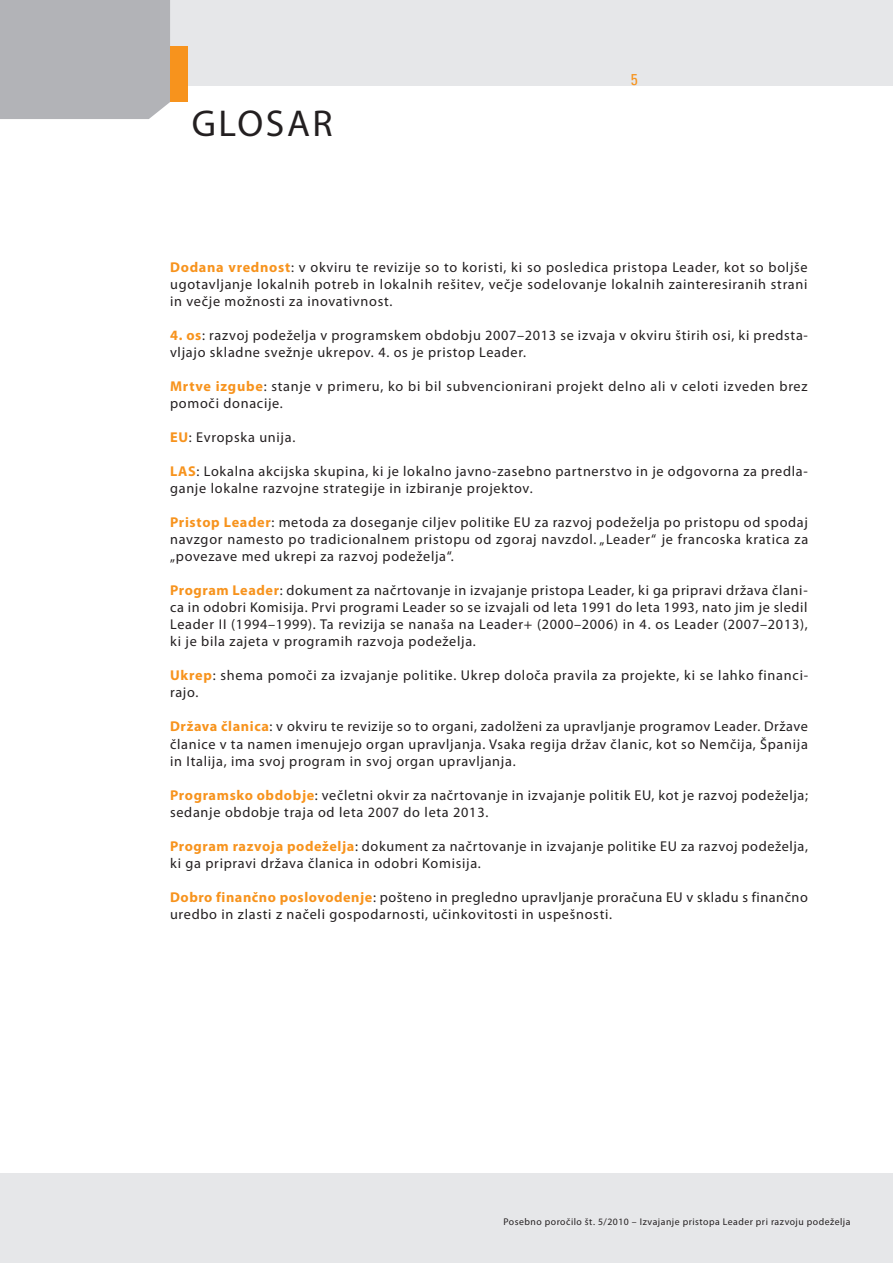
<style>
.page{position:relative;width:893px;height:1263px;background:#fff}
.page>*{position:absolute;margin:0;border:0;box-sizing:border-box;transform-origin:0 0}
.t1{font:37.5px "Myriad Pro";color:#231f20}
.t2{font:condensed 15.75px "Univers LT Std";color:#f7931d}
.t3{font:14.25px/17px "Myriad Pro";letter-spacing:.05em;color:#231f20}
.t4{font:700 14.25px "Myriad Pro";color:#f7931d}
.t5{font:9.75px "Myriad Pro";letter-spacing:.05em;color:#231f20}
.s1{font-weight:700;color:#f7931d}
</style>
<div class="page">
<div style="left:0;top:1174px;width:893px;height:89px;background:#e6e7e9"></div>
<div style="left:0;top:0;width:893px;height:85px;background:#e6e7e9"></div>
<div style="left:0;top:0;width:170px;height:119px;background:#b2b3b7"></div>
<div style="left:170px;top:47px;width:17px;height:55px;background:#f7931d"></div>
<h1 class="t1" style="left:192px;top:100px;width:70px">GLOSAR</h1>
<p class="t2" style="left:631px;top:69px;width:8px">5</p>
<p class="t3" style="left:170px;top:259px;width:639px;text-align:justify"><span class="s1">Dodana vrednost</span>: v okviru te revizije so to koristi, ki so posledica pristopa Leader, kot so boljše ugotavljanje lokalnih potreb in lokalnih rešitev, večje sodelovanje lokalnih zainteresiranih strani in večje možnosti za inovativnost.</p>
<p class="t3" style="left:170px;top:327px;width:639px"><span class="s1">4. os</span>: razvoj podeželja v programskem obdobju 2007–2013 se izvaja v okviru štirih osi, ki predsta&shy;vljajo skladne svežnje ukrepov. 4. os je pristop Leader.</p>
<p class="t3" style="left:170px;top:378px;width:639px"><span class="s1">Mrtve izgube</span>: stanje v primeru, ko bi bil subvencionirani projekt delno ali v celoti izveden brez pomoči donacije.</p>
<p class="t3" style="left:170px;top:429px;width:127px"><span class="s1">EU</span>: Evropska unija.</p>
<p class="t4" style="left:170px;top:462px;width:10px">LAS</p>
<p class="t3" style="left:170px;top:463px;width:639px;text-indent:27px">: Lokalna akcijska skupina, ki je lokalno javno-zasebno partnerstvo in je odgovorna za predla&shy;ganje lokalne razvojne strategije in izbiranje projektov.</p>
<p class="t3" style="left:170px;top:514px;width:640px;text-align:justify"><span class="s1">Pristop Leader</span>: metoda za doseganje ciljev politike EU za razvoj podeželja po pristopu od spodaj navzgor namesto po tradicionalnem pristopu od zgoraj navzdol. „Leader“ je francoska kratica za „povezave med ukrepi za razvoj podeželja“.</p>
<p class="t3" style="left:170px;top:582px;width:639px;text-align:justify"><span class="s1">Program Leader</span>: dokument za načrtovanje in izvajanje pristopa Leader, ki ga pripravi država člani&shy;ca in odobri Komisija. Prvi programi Leader so se izvajali od leta 1991 do leta 1993, nato jim je sledil Leader II (1994–1999). Ta revizija se nanaša na Leader+ (2000–2006) in 4. os Leader (2007–2013), ki je bila zajeta v programih razvoja podeželja.</p>
<p class="t3" style="left:170px;top:667px;width:639px"><span class="s1">Ukrep</span>: shema pomoči za izvajanje politike. Ukrep določa pravila za projekte, ki se lahko financi&shy;rajo.</p>
<p class="t3" style="left:170px;top:718px;width:639px;text-align:justify"><span class="s1">Država članica</span>: v okviru te revizije so to organi, zadolženi za upravljanje programov Leader. Države članice v ta namen imenujejo organ upravljanja. Vsaka regija držav članic, kot so Nemčija, Španija in Italija, ima svoj program in svoj organ upravljanja.</p>
<p class="t3" style="left:170px;top:786px;width:639px"><span class="s1">Programsko obdobje</span>: večletni okvir za načrtovanje in izvajanje politik EU, kot je razvoj podeželja; sedanje obdobje traja od leta 2007 do leta 2013.</p>
<p class="t3" style="left:170px;top:837px;width:639px"><span class="s1">Program razvoja podeželja</span>: dokument za načrtovanje in izvajanje politike EU za razvoj podeželja, ki ga pripravi država članica in odobri Komisija.</p>
<p class="t3" style="left:170px;top:888px;width:639px"><span class="s1">Dobro finančno poslovodenje</span>: pošteno in pregledno upravljanje proračuna EU v skladu s finančno uredbo in zlasti z načeli gospodarnosti, učinkovitosti in uspešnosti.</p>
<p class="t5" style="left:504px;top:1215px;width:348px">Posebno poročilo št. 5/2010 – Izvajanje pristopa Leader pri razvoju podeželja</p>
</div>
